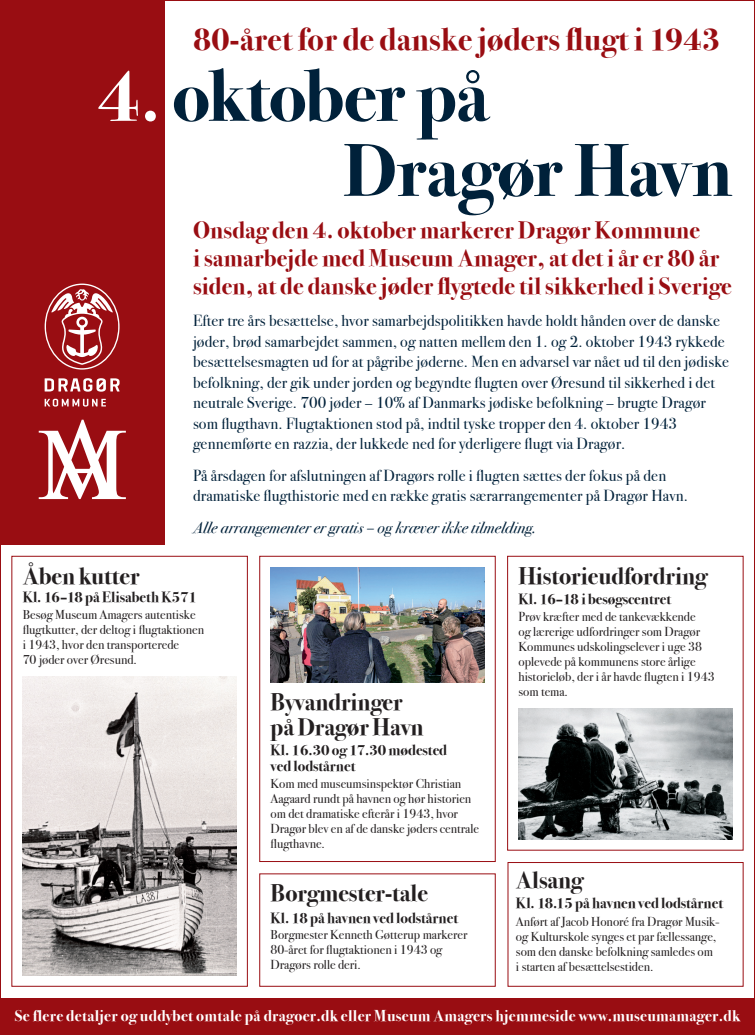
<style>
.page{position:relative;width:755px;height:1035px;background:#fff}
.page>*{position:absolute;margin:0;border:0;box-sizing:border-box;transform-origin:0 0}
.t1{font:700 75px/75px "Bodoni Svty Two ITCTT";letter-spacing:-.015em;color:#00213a}
.t2{font:700 32.2px "Bodoni Svty Two ITCTT";letter-spacing:.01em;color:#990d12}
.t3{font:700 24px/28px "Bodoni Svty Two ITCTT";letter-spacing:.01em;color:#990d12}
.t4{font:700 24px/25px "Bodoni Svty Two ITCTT";color:#231f20}
.t5{font:16px/20.5px "Bodoni Svty Two ITCTT";letter-spacing:.01em;color:#00213a}
.t6{font:italic 16px "Bodoni Svty Two ITCTT";letter-spacing:.01em;color:#00213a}
.t7{font:700 15.8px "Bodoni Svty Two ITCTT";letter-spacing:.02em;color:#fff}
.t8{font:700 15px/16px "Bodoni Svty Two ITCTT";color:#231f20}
.t9{font:13px/15px "Bodoni Svty Two ITCTT";color:#231f20}
.s1{color:#fff}
</style>
<div class="page">
<div style="left:0;top:0;width:164px;height:544px;background:#990d12"></div>
<div style="left:0;top:998px;width:754px;height:37px;background:#990d12"></div>
<div style="left:506px;top:556px;width:237px;height:294px;border:1px solid #990d12"></div>
<div style="left:11px;top:556px;width:237px;height:430px;border:1px solid #990d12"></div>
<div style="left:507px;top:862px;width:236px;height:124px;border:1px solid #990d12"></div>
<div style="left:259px;top:556px;width:236px;height:306px;border:1px solid #990d12"></div>
<svg style="left:39px;top:420px;width:87px;height:79px"></svg>
<svg style="left:45px;top:283px;width:74px;height:86px"></svg>
<svg style="left:45px;top:399px;width:61px;height:7px"></svg>
<svg style="left:45px;top:378px;width:75px;height:14px"></svg>
<img style="left:270px;top:567px;width:214px;height:115px">
<img style="left:23px;top:676px;width:213px;height:299px">
<img style="left:518px;top:708px;width:213px;height:131px">
<h2 class="t2" style="left:193px;top:12px;width:528px">80-året for de danske jøders flugt i 1943</h2>
<h1 class="t1" style="left:343px;top:52px;width:390px;text-indent:-245px"><span class="s1">4.</span> oktober på<br>Dragør Havn</h1>
<h3 class="t3" style="left:193px;top:214px;width:540px">Onsdag den 4. oktober markerer Dragør Kommune<br>i samarbejde med Museum Amager, at det i år er 80 år siden, at de danske jøder flygtede til sikkerhed i Sverige</h3>
<p class="t5" style="left:193px;top:309px;width:537px">Efter tre års besættelse, hvor samarbejdspolitikken havde holdt hånden over de danske jøder, brød samarbejdet sammen, og natten mellem den 1. og 2. oktober 1943 rykkede besættelsesmagten ud for at pågribe jøderne. Men en advarsel var nået ud til den jødiske befolkning, der gik under jorden og begyndte flugten over Øresund til sikkerhed i det neutrale Sverige. 700 jøder – 10% af Danmarks jødiske befolkning – brugte Dragør som flugthavn. Flugtaktionen stod på, indtil tyske tropper den 4. oktober 1943 gennemførte en razzia, der lukkede ned for yderligere flugt via Dragør.</p>
<p class="t5" style="left:193px;top:463px;width:496px">På årsdagen for afslutningen af Dragørs rolle i flugten sættes der fokus på den dramatiske flugthistorie med en række gratis særarrangementer på Dragør Havn.</p>
<p class="t6" style="left:193px;top:513px;width:344px">Alle arrangementer er gratis – og kræver ikke tilmelding.</p>
<h3 class="t4" style="left:23px;top:561px;width:118px">Åben kutter</h3>
<p class="t8" style="left:23px;top:587px;width:176px">Kl. 16–18 på Elisabeth K571</p>
<p class="t9" style="left:23px;top:606px;width:183px">Besøg Museum Amagers autentiske f-lugtkutter, der deltog i flugtaktionen i 1943, hvor den transporterede<br>70 jøder over Øresund.</p>
<h3 class="t4" style="left:270px;top:687px;width:154px">Byvandringer på Dragør Havn</h3>
<p class="t8" style="left:270px;top:740px;width:178px">Kl. 16.30 og 17.30 mødested ved lodstårnet</p>
<p class="t9" style="left:270px;top:774px;width:210px">Kom med museumsinspektør Christian Aagaard rundt på havnen og hør historien om det dramatiske efterår i 1943, hvor Dragør blev en af de danske jøders centrale flugthavne.</p>
<h3 class="t4" style="left:270px;top:879px;width:159px">Borgmester-tale</h3>
<p class="t8" style="left:270px;top:908px;width:189px">Kl. 18 på havnen ved lodstårnet</p>
<p class="t9" style="left:270px;top:925px;width:198px">Borgmester Kenneth Gøtterup markerer<br>80-året for flugtaktionen i 1943 og<br>Dragørs rolle deri.</p>
<h3 class="t4" style="left:518px;top:561px;width:190px">Historieudfordring</h3>
<p class="t8" style="left:518px;top:589px;width:154px">Kl. 16–18 i besøgscentret</p>
<p class="t9" style="left:518px;top:608px;width:197px">Prøv kræfter med de tankevækkende<br>og lærerige udfordringer som Dragør<br>Kommunes udskolingselever i uge 38 oplevede på kommunens store årlige historieløb, der i år havde flugten i 1943 som tema.</p>
<h3 class="t4" style="left:515px;top:866px;width:69px">Alsang</h3>
<p class="t8" style="left:515px;top:894px;width:208px">Kl. 18.15 på havnen ved lodstårnet</p>
<p class="t9" style="left:515px;top:912px;width:205px">Anført af Jacob Honoré fra Dragør Musik&shy;og Kulturskole synges et par fællessange, som den danske befolkning samledes om i starten af besættelsestiden.</p>
<p class="t7" style="left:15px;top:1002px;width:726px">Se flere detaljer og uddybet omtale på dragoer.dk eller Museum Amagers hjemmeside www.museumamager.dk</p>
</div>
